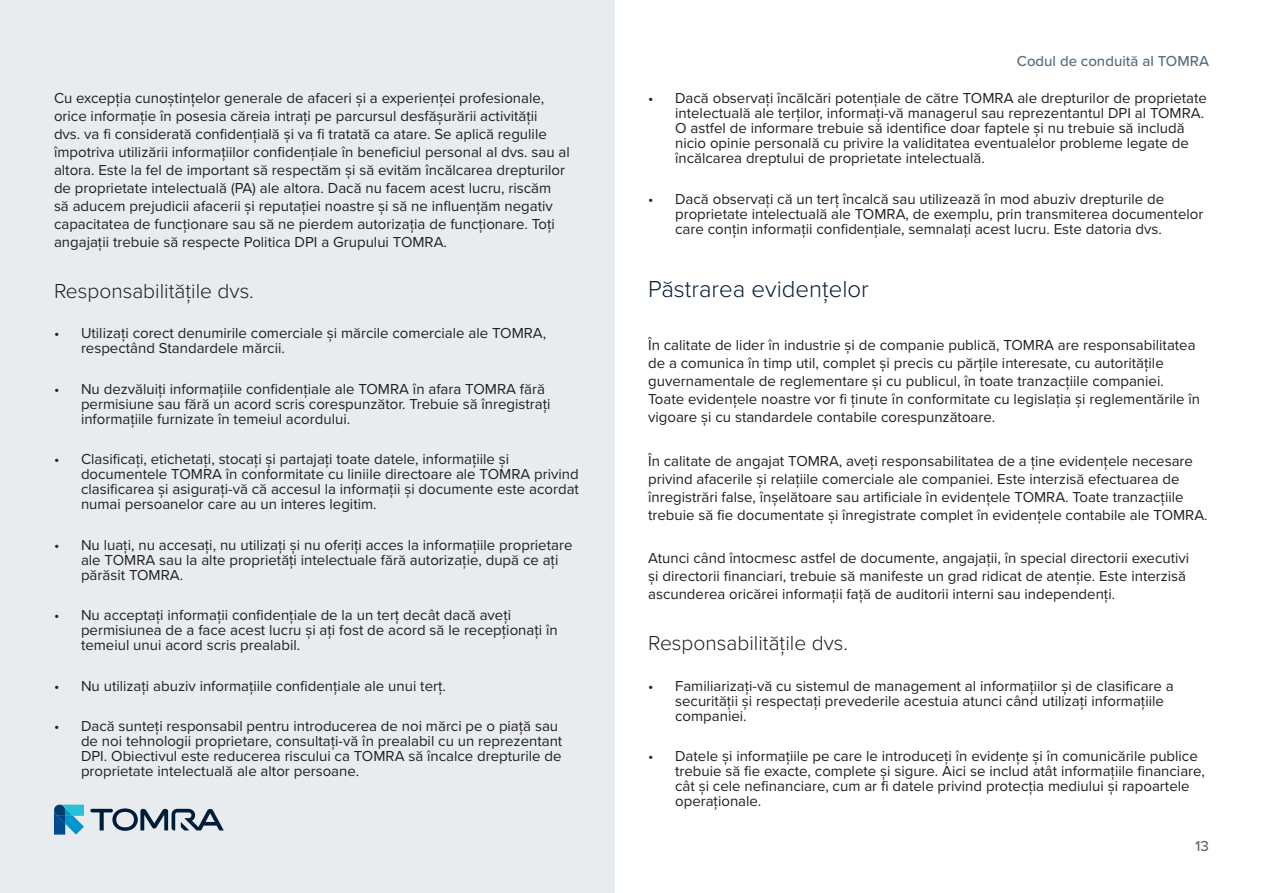
<style>
.page{position:relative;width:1263px;height:893px;background:#fff}
.page>*{position:absolute;margin:0;border:0;box-sizing:border-box;transform-origin:0 0}
.Sub_heading{font:300 24px "Proxima Nova";color:#081f36}
.t1{font:300 21px "Proxima Nova";color:#231f20}
.t2{font:15px/15px "Proxima Nova";color:#231f20}
.t3{font:500 15px "Proxima Nova";color:#576e7f}
.t4{font:500 15px "Proxima Nova";color:#596e7d}
</style>
<div class="page">
<div style="left:0;top:0;width:615px;height:893px;background:#e8ecef"></div>
<svg style="left:90px;top:808px;width:134px;height:23px"></svg>
<svg style="left:54px;top:805px;width:30px;height:30px"></svg>
<p class="t2" style="left:54px;top:88px;width:517px;line-height:18px">Cu excepția cunoștințelor generale de afaceri și a experienței profesionale, orice informație în posesia căreia intrați pe parcursul desfășurării activității<br>dvs. va fi considerată confidențială și va fi tratată ca atare. Se aplică regulile împotriva utilizării informațiilor confidențiale în beneficiul personal al dvs. sau al altora. Este la fel de important să respectăm și să evităm încălcarea drepturilor de proprietate intelectuală (PA) ale altora. Dacă nu facem acest lucru, riscăm să aducem prejudicii afacerii și reputației noastre și să ne influențăm negativ capacitatea de funcționare sau să ne pierdem autorizația de funcționare. Toți angajații trebuie să respecte Politica DPI a Grupului TOMRA.</p>
<p class="t1" style="left:54px;top:275px;width:201px">Responsabilitățile dvs.</p>
<p class="t2" style="left:81px;top:325px;width:467px;text-indent:-27px">• Utilizați corect denumirile comerciale și mărcile comerciale ale TOMRA, respectând Standardele mărcii.</p>
<p class="t2" style="left:81px;top:381px;width:471px;text-indent:-27px">• Nu dezvăluiți informațiile confidențiale ale TOMRA în afara TOMRA fără permisiune sau fără un acord scris corespunzător. Trebuie să înregistrați informațiile furnizate în temeiul acordului.</p>
<p class="t2" style="left:81px;top:451px;width:499px;text-indent:-27px">• Clasificați, etichetați, stocați și partajați toate datele, informațiile și documentele TOMRA în conformitate cu liniile directoare ale TOMRA privind clasificarea și asigurați-vă că accesul la informații și documente este acordat numai persoanelor care au un interes legitim.</p>
<p class="t2" style="left:81px;top:537px;width:493px;text-indent:-27px">• Nu luați, nu accesați, nu utilizați și nu oferiți acces la informațiile proprietare ale TOMRA sau la alte proprietăți intelectuale fără autorizație, după ce ați părăsit TOMRA.</p>
<p class="t2" style="left:81px;top:607px;width:478px;text-indent:-27px">• Nu acceptați informații confidențiale de la un terț decât dacă aveți permisiunea de a face acest lucru și ați fost de acord să le recepționați în temeiul unui acord scris prealabil.</p>
<p class="t2" style="left:54px;top:678px;width:393px">• Nu utilizați abuziv informațiile confidențiale ale unui terț.</p>
<p class="t2" style="left:81px;top:718px;width:483px;text-indent:-27px">• Dacă sunteți responsabil pentru introducerea de noi mărci pe o piață sau de noi tehnologii proprietare, consultați-vă în prealabil cu un reprezentant DPI. Obiectivul este reducerea riscului ca TOMRA să încalce drepturile de proprietate intelectuală ale altor persoane.</p>
<p class="t3" style="left:1017px;top:50px;width:194px">Codul de conduită al TOMRA</p>
<p class="t2" style="left:675px;top:90px;width:533px;text-indent:-27px">• Dacă observați încălcări potențiale de către TOMRA ale drepturilor de proprietate intelectuală ale terților, informați-vă managerul sau reprezentantul DPI al TOMRA.<br>O astfel de informare trebuie să identifice doar faptele și nu trebuie să includă nicio opinie personală cu privire la validitatea eventualelor probleme legate de încălcarea dreptului de proprietate intelectuală.</p>
<p class="t2" style="left:675px;top:190px;width:530px;text-indent:-27px">• Dacă observați că un terț încalcă sau utilizează în mod abuziv drepturile de proprietate intelectuală ale TOMRA, de exemplu, prin transmiterea documentelor care conțin informații confidențiale, semnalați acest lucru. Este datoria dvs.</p>
<p class="Sub_heading" style="left:648px;top:271px;width:222px">Păstrarea evidențelor</p>
<p class="t2" style="left:648px;top:336px;width:553px;line-height:18px">În calitate de lider în industrie și de companie publică, TOMRA are responsabilitatea de a comunica în timp util, complet și precis cu părțile interesate, cu autoritățile guvernamentale de reglementare și cu publicul, în toate tranzacțiile companiei.<br>Toate evidențele noastre vor fi ținute în conformitate cu legislația și reglementările în vigoare și cu standardele contabile corespunzătoare.</p>
<p class="t2" style="left:648px;top:451px;width:561px;line-height:18px">În calitate de angajat TOMRA, aveți responsabilitatea de a ține evidențele necesare privind afacerile și relațiile comerciale ale companiei. Este interzisă efectuarea de înregistrări false, înșelătoare sau artificiale în evidențele TOMRA. Toate tranzacțiile trebuie să fie documentate și înregistrate complet în evidențele contabile ale TOMRA.</p>
<p class="t2" style="left:648px;top:549px;width:542px;line-height:18px">Atunci când întocmesc astfel de documente, angajații, în special directorii executivi și directorii financiari, trebuie să manifeste un grad ridicat de atenție. Este interzisă ascunderea oricărei informații față de auditorii interni sau independenți.</p>
<p class="t1" style="left:648px;top:627px;width:201px">Responsabilitățile dvs.</p>
<p class="t2" style="left:675px;top:677px;width:500px;text-indent:-27px">• Familiarizați-vă cu sistemul de management al informațiilor și de clasificare a securității și respectați prevederile acestuia atunci când utilizați informațiile companiei.</p>
<p class="t2" style="left:675px;top:748px;width:531px;text-indent:-27px">• Datele și informațiile pe care le introduceți în evidențe și în comunicările publice trebuie să fie exacte, complete și sigure. Aici se includ atât informațiile financiare, cât și cele nefinanciare, cum ar fi datele privind protecția mediului și rapoartele operaționale.</p>
<p class="t4" style="left:1195px;top:835px;width:15px">13</p>
</div>
